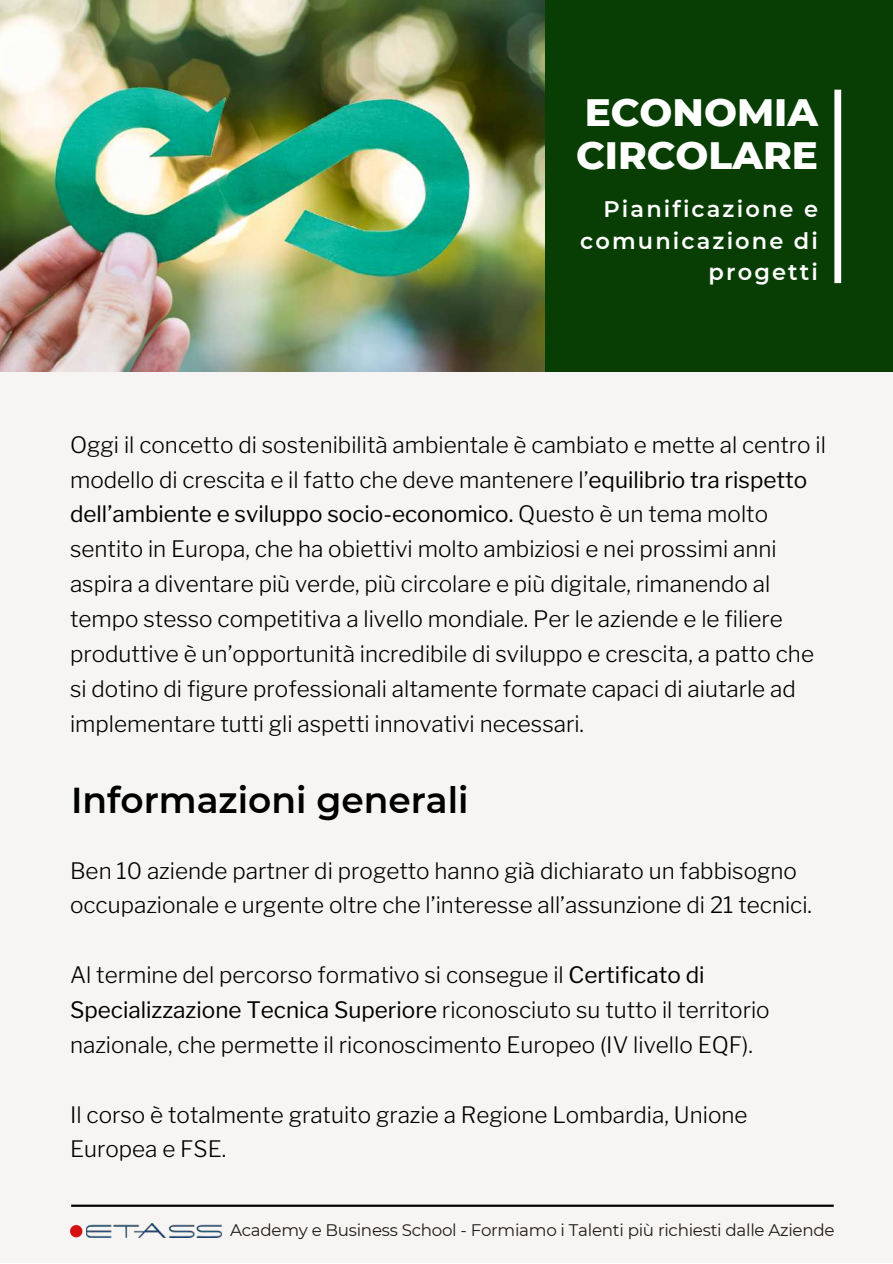
<style>
.page{position:relative;width:893px;height:1264px;background:#fff}
.page>*{position:absolute;margin:0;border:0;box-sizing:border-box;transform-origin:0 0}
.t1{font:800 39px/42.8px "Montserrat";color:#fff}
.t2{font:600 36px "Montserrat";color:#000}
.t3{font:300 22.5px/34.8px "Libre Franklin";color:#000}
.t4{font:600 22.5px/31.5px "Montserrat";letter-spacing:.095em;color:#fff;text-align:right}
.t5{font:16.65px "Montserrat";letter-spacing:-.015em;color:#221c17}
.s1{font-weight:400}
</style>
<div class="page">
<div style="left:0;top:0;width:892px;height:1262px;background:#f6f5f3"></div>
<div style="left:545px;top:0;width:347px;height:372px;background:#083e04"></div>
<img style="left:0;top:0;width:544px;height:372px">
<div style="left:834px;top:90px;width:7px;height:193px;background:#fff"></div>
<img style="left:86px;top:1223px;width:135px;height:14px">
<div style="left:70px;top:1224px;width:12px;height:13px;background:#d61114;border-radius:50%"></div>
<hr style="left:71px;top:1204px;width:762px;height:2px;background:#000">
<h1 class="t1" style="left:576px;top:91px;width:243px">ECONOMIA<br>CIRCOLARE</h1>
<p class="t4" style="left:580px;top:194px;width:239px">Pianificazione e comunicazione di progetti</p>
<p class="t3" style="left:70px;top:427px;width:757px">Oggi il concetto di sostenibilità ambientale è cambiato e mette al centro il modello di crescita e il fatto che deve mantenere l’<span class="s1">equilibrio tra rispetto dell’ambiente e sviluppo socio-economico.</span> Questo è un tema molto sentito in Europa, che ha obiettivi molto ambiziosi e nei prossimi anni aspira a diventare più verde, più circolare e più digitale, rimanendo al tempo stesso competitiva a livello mondiale. Per le aziende e le filiere produttive è un’opportunità incredibile di sviluppo e crescita, a patto che si dotino di figure professionali altamente formate capaci di aiutarle ad implementare tutti gli aspetti innovativi necessari.</p>
<h2 class="t2" style="left:71px;top:777px;width:399px">Informazioni generali</h2>
<p class="t3" style="left:70px;top:853px;width:743px">Ben 10 aziende partner di progetto hanno già dichiarato un fabbisogno occupazionale e urgente oltre che l’interesse all’assunzione di 21 tecnici.</p>
<p class="t3" style="left:70px;top:957px;width:701px">Al termine del percorso formativo si consegue il <span class="s1">Certificato di<br>Specializzazione Tecnica Superiore</span> riconosciuto su tutto il territorio nazionale, che permette il riconoscimento Europeo (IV livello EQF).</p>
<p class="t3" style="left:70px;top:1097px;width:679px">Il corso è totalmente gratuito grazie a Regione Lombardia, Unione<br>Europea e FSE.</p>
<p class="t5" style="left:230px;top:1220px;width:606px">Academy e Business School - Formiamo i Talenti più richiesti dalle Aziende</p>
</div>
